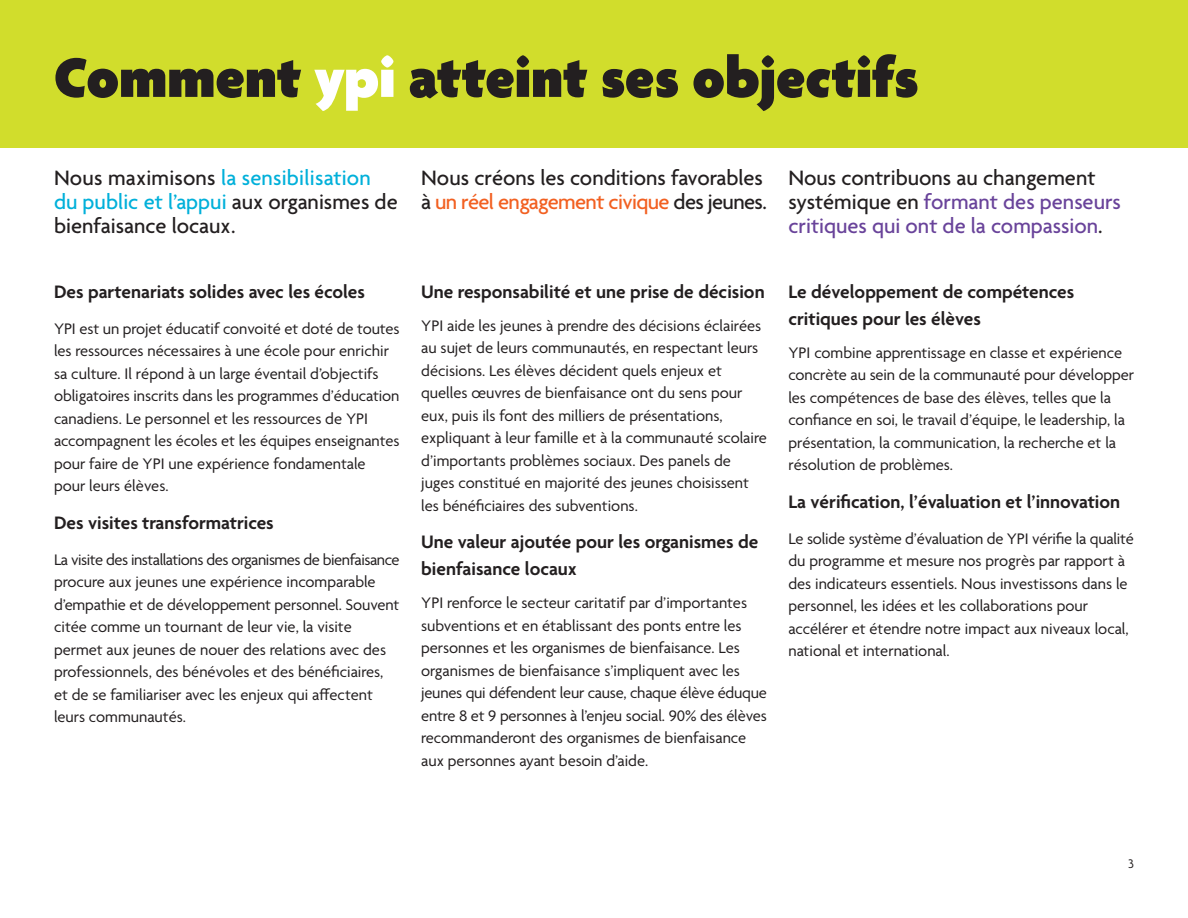
<style>
.page{position:relative;width:1188px;height:918px;background:#fff}
.page>*{position:absolute;margin:0;border:0;box-sizing:border-box;transform-origin:0 0}
.YPI_Display{font:900 60px "Agenda";color:#231f20}
.YPI_Pull-quote{font:500 22.5px/24px "Agenda";color:#69439a}
.YPI_Pull-quote-2{font:500 22.5px/24px "Agenda";color:#231f20}
.YPI_Pull-quote-3{font:500 22.5px/24px "Agenda";letter-spacing:-.025em;color:#231f20}
.YPI_Body{font:600 19.5px/27px "Agenda";color:#231f20}
.YPI_Subhead{font:600 19.5px "Agenda";color:#231f20}
.YPI_Body-2{font:16.5px/22.5px "Agenda";color:#231f20}
.t1{font:13.5px "Agenda";color:#231f20}
.s1{color:#fff}
.s2{color:#00b0da}
.s3{color:#f26021}
.s4{color:#231f20}
</style>
<div class="page">
<div style="left:0;top:0;width:1188px;height:147px;background:#d1dd2c"></div>
<p class="YPI_Display" style="left:54px;top:45px;width:866px">Comment <span class="s1">ypi</span> atteint ses objectifs</p>
<p class="YPI_Pull-quote-2" style="left:54px;top:167px;width:345px">Nous maximisons <span class="s2">la sensibilisation du public et l’appui</span> aux organismes de bienfaisance locaux.</p>
<p class="YPI_Pull-quote-3" style="left:421px;top:167px;width:347px">Nous créons les conditions favorables à <span class="s3">un réel engagement civique</span> des jeunes.</p>
<p class="YPI_Pull-quote" style="left:788px;top:167px;width:334px"><span class="s4">Nous contribuons au changement systémique en</span> formant des penseurs critiques qui ont de la compassion<span class="s4">.</span></p>
<p class="YPI_Subhead" style="left:54px;top:281px;width:313px">Des partenariats solides avec les écoles</p>
<p class="YPI_Body-2" style="left:54px;top:318px;width:347px">YPI est un projet éducatif convoité et doté de toutes les ressources nécessaires à une école pour enrichir sa culture. Il répond à un large éventail d’objectifs obligatoires inscrits dans les programmes d’éducation canadiens. Le personnel et les ressources de YPI accompagnent les écoles et les équipes enseignantes pour faire de YPI une expérience fondamentale pour leurs élèves.</p>
<p class="YPI_Subhead" style="left:54px;top:512px;width:221px">Des visites transformatrices</p>
<p class="YPI_Body-2" style="left:54px;top:549px;width:347px">La visite des installations des organismes de bienfaisance procure aux jeunes une expérience incomparable d’empathie et de développement personnel. Souvent citée comme un tournant de leur vie, la visite permet aux jeunes de nouer des relations avec des professionnels, des bénévoles et des bénéficiaires, et de se familiariser avec les enjeux qui affectent leurs communautés.</p>
<p class="YPI_Body" style="left:421px;top:279px;width:345px">Une responsabilité et une prise de décision</p>
<p class="YPI_Body-2" style="left:421px;top:315px;width:347px">YPI aide les jeunes à prendre des décisions éclairées au sujet de leurs communautés, en respectant leurs décisions. Les élèves décident quels enjeux et quelles œuvres de bienfaisance ont du sens pour eux, puis ils font des milliers de présentations, expliquant à leur famille et à la communauté scolaire d’importants problèmes sociaux. Des panels de juges constitué en majorité des jeunes choisissent les bénéficiaires des subventions.</p>
<p class="YPI_Body" style="left:421px;top:530px;width:339px">Une valeur ajoutée pour les organismes de bienfaisance locaux</p>
<p class="YPI_Body-2" style="left:421px;top:593px;width:347px">YPI renforce le secteur caritatif par d’importantes subventions et en établissant des ponts entre les personnes et les organismes de bienfaisance. Les organismes de bienfaisance s’impliquent avec les jeunes qui défendent leur cause, chaque élève éduque entre 8 et 9 personnes à l’enjeu social. 90% des élèves recommanderont des organismes de bienfaisance aux personnes ayant besoin d’aide.</p>
<p class="YPI_Body" style="left:788px;top:279px;width:287px">Le développement de compétences critiques pour les élèves</p>
<p class="YPI_Body-2" style="left:788px;top:342px;width:347px">YPI combine apprentissage en classe et expérience concrète au sein de la communauté pour développer les compétences de base des élèves, telles que la confiance en soi, le travail d’équipe, le leadership, la présentation, la communication, la recherche et la résolution de problèmes.</p>
<p class="YPI_Subhead" style="left:788px;top:491px;width:333px">La vérification, l’évaluation et l’innovation</p>
<p class="YPI_Body-2" style="left:788px;top:528px;width:347px">Le solide système d’évaluation de YPI vérifie la qualité du programme et mesure nos progrès par rapport à des indicateurs essentiels. Nous investissons dans le personnel, les idées et les collaborations pour accélérer et étendre notre impact aux niveaux local, national et international.</p>
<p class="t1" style="left:1128px;top:857px;width:7px">3</p>
</div>
